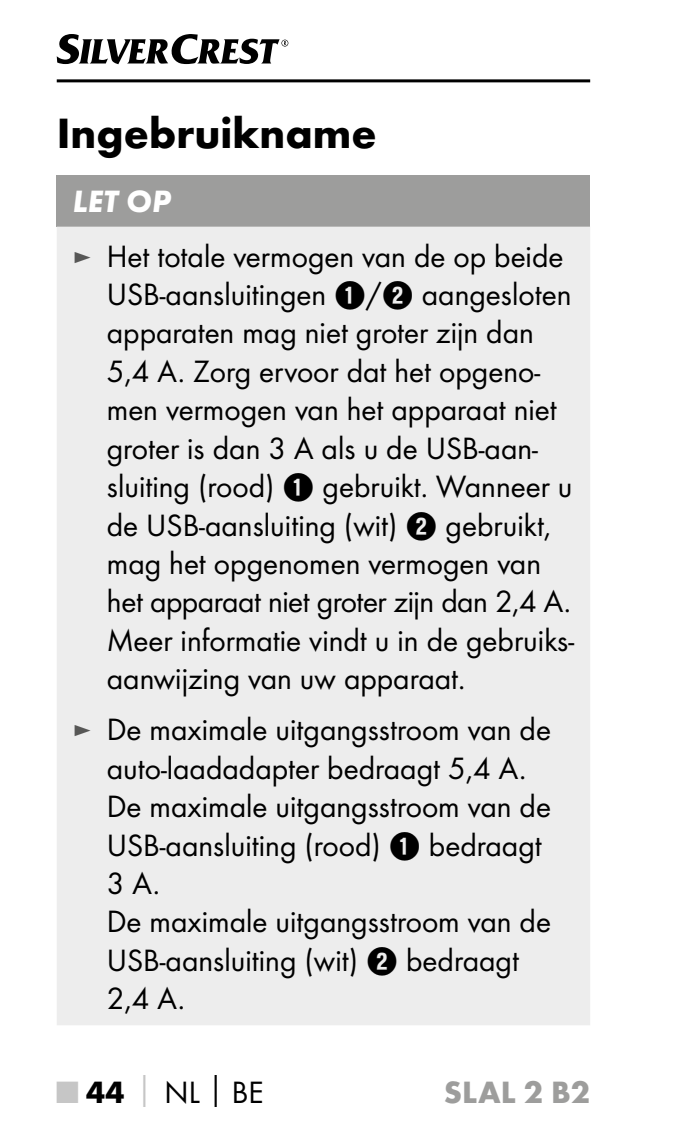
<style>
.page{position:relative;width:681px;height:1134px;background:#fff}
.page>*{position:absolute;margin:0;border:0;box-sizing:border-box;transform-origin:0 0}
.t1{font:700 44px "Futura";color:#000}
.t2{font:32px/38.4px "Futura Boo";color:#000}
.t3{font:700 32px "Futura";color:#9d9d9c}
.t4{font:italic 700 32px "Futura";color:#fff}
.s1{font-size:28px;color:#575756}
.s2{font-family:"Hako PI Nummern"}
.s3{font-family:"Futura";font-weight:700;color:#c6c6c6}
.s4{font-family:"Futura";font-weight:700}
</style>
<div class="page">
<hr style="left:57px;top:79px;width:533px;height:3px;background:#000">
<svg style="left:57px;top:34px;width:231px;height:30px"></svg>
<div style="left:57px;top:176px;width:533px;height:51px;background:#9d9d9c"></div>
<div style="left:57px;top:227px;width:533px;height:798px;background:#ededed"></div>
<h1 class="t1" style="left:57px;top:106px;width:321px">Ingebruikname</h1>
<p class="t4" style="left:73px;top:181px;width:100px">LET OP</p>
<p class="t2" style="left:107px;top:237px;width:468px;text-indent:-34px"><span class="s1">►</span> Het totale vermogen van de op beide USB-aansluitingen <span class="s2">1</span>/<span class="s2">2</span> aangesloten apparaten mag niet groter zijn dan 5,4 A. Zorg ervoor dat het opgeno&shy;men vermogen van het apparaat niet groter is dan 3 A als u de USB-aan&shy;sluiting (rood) <span class="s2">1</span> gebruikt. Wanneer u de USB-aansluiting (wit) <span class="s2">2</span> gebruikt, mag het opgenomen vermogen van het apparaat niet groter zijn dan 2,4 A.<br>Meer informatie vindt u in de gebruiks&shy;aanwijzing van uw apparaat.</p>
<p class="t2" style="left:107px;top:710px;width:445px;text-indent:-34px"><span class="s1">►</span> De maximale uitgangsstroom van de auto-laadadapter bedraagt 5,4 A.<br>De maximale uitgangsstroom van de<br>USB-aansluiting (rood) <span class="s2">1</span> bedraagt<br>3 A.<br>De maximale uitgangsstroom van de<br>USB-aansluiting (wit) <span class="s2">2</span> bedraagt<br>2,4 A.</p>
<p class="t2" style="left:57px;top:1072px;width:208px"><span class="s3">■</span> <span class="s4">44</span><span class="s3">│</span>NL<span class="s4">│</span>BE</p>
<p class="t3" style="left:444px;top:1072px;width:148px">SLAL 2 B2</p>
</div>
